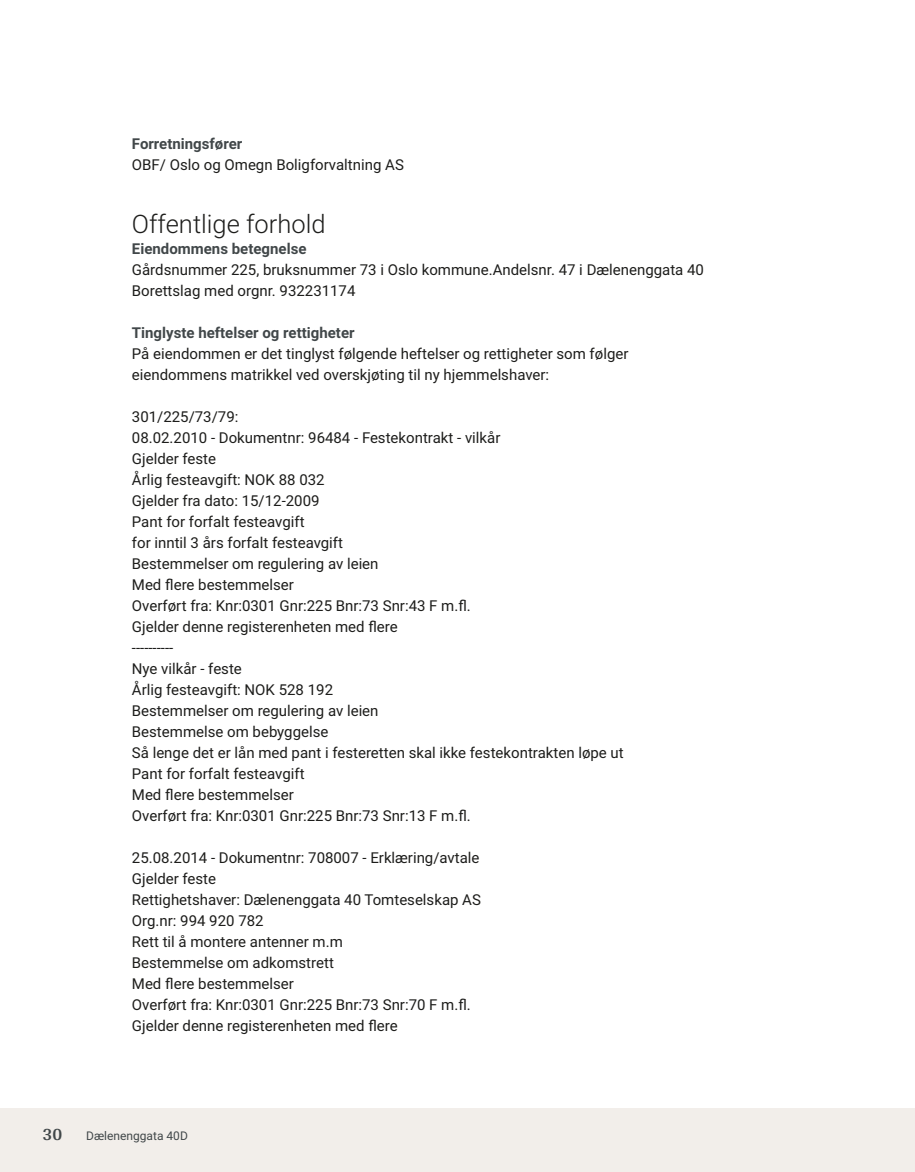
<style>
.page{position:relative;width:915px;height:1172px;background:#fff}
.page>*{position:absolute;margin:0;border:0;box-sizing:border-box;transform-origin:0 0}
.t1{font:300 25.5px "Roboto Vitec";color:#1d1d1b}
.t2{font:700 18px "Arya";color:#414749}
.t3{font:15px/21px "Roboto Vitec";color:#1d1d1b}
.t4{font:700 15px "Roboto Vitec";color:#414749}
.t5{font:12px "Roboto Vitec";color:#414749}
</style>
<div class="page">
<div style="left:0;top:1108px;width:914px;height:64px;background:#f2eeea"></div>
<hr style="left:914px;top:1108px;width:1px;height:64px;background:#f2eeea">
<p class="t4" style="left:132px;top:133px;width:112px">Forretningsfører</p>
<p class="t3" style="left:132px;top:153px;width:273px">OBF/ Oslo og Omegn Boligforvaltning AS</p>
<h1 class="t1" style="left:132px;top:206px;width:195px">Offentlige forhold</h1>
<p class="t4" style="left:132px;top:238px;width:176px">Eiendommens betegnelse</p>
<p class="t3" style="left:132px;top:258px;width:573px">Gårdsnummer 225, bruksnummer 73 i Oslo kommune.Andelsnr. 47 i Dælenenggata 40<br>Borettslag med orgnr. 932231174</p>
<p class="t4" style="left:132px;top:322px;width:224px">Tinglyste heftelser og rettigheter</p>
<p class="t3" style="left:132px;top:342px;width:498px">På eiendommen er det tinglyst følgende heftelser og rettigheter som følger eiendommens matrikkel ved overskjøting til ny hjemmelshaver:</p>
<p class="t3" style="left:132px;top:405px;width:493px">301/225/73/79:<br>08.02.2010 ‑ Dokumentnr: 96484 ‑ Festekontrakt ‑ vilkår<br>Gjelder feste<br>Årlig festeavgift: NOK 88 032<br>Gjelder fra dato: 15/12‑2009<br>Pant for forfalt festeavgift<br>for inntil 3 års forfalt festeavgift<br>Bestemmelser om regulering av leien<br>Med flere bestemmelser<br>Overført fra: Knr:0301 Gnr:225 Bnr:73 Snr:43 F m.fl.<br>Gjelder denne registerenheten med flere<br>‑‑‑‑‑‑‑‑‑‑<br>Nye vilkår ‑ feste<br>Årlig festeavgift: NOK 528 192<br>Bestemmelser om regulering av leien<br>Bestemmelse om bebyggelse<br>Så lenge det er lån med pant i festeretten skal ikke festekontrakten løpe ut Pant for forfalt festeavgift<br>Med flere bestemmelser<br>Overført fra: Knr:0301 Gnr:225 Bnr:73 Snr:13 F m.fl.</p>
<p class="t3" style="left:132px;top:846px;width:350px">25.08.2014 ‑ Dokumentnr: 708007 ‑ Erklæring/avtale Gjelder feste<br>Rettighetshaver: Dælenenggata 40 Tomteselskap AS Org.nr: 994 920 782<br>Rett til å montere antenner m.m<br>Bestemmelse om adkomstrett<br>Med flere bestemmelser<br>Overført fra: Knr:0301 Gnr:225 Bnr:73 Snr:70 F m.fl.<br>Gjelder denne registerenheten med flere</p>
<p class="t2" style="left:43px;top:1123px;width:21px">30</p>
<p class="t5" style="left:86px;top:1127px;width:103px">Dælenenggata 40D</p>
</div>
